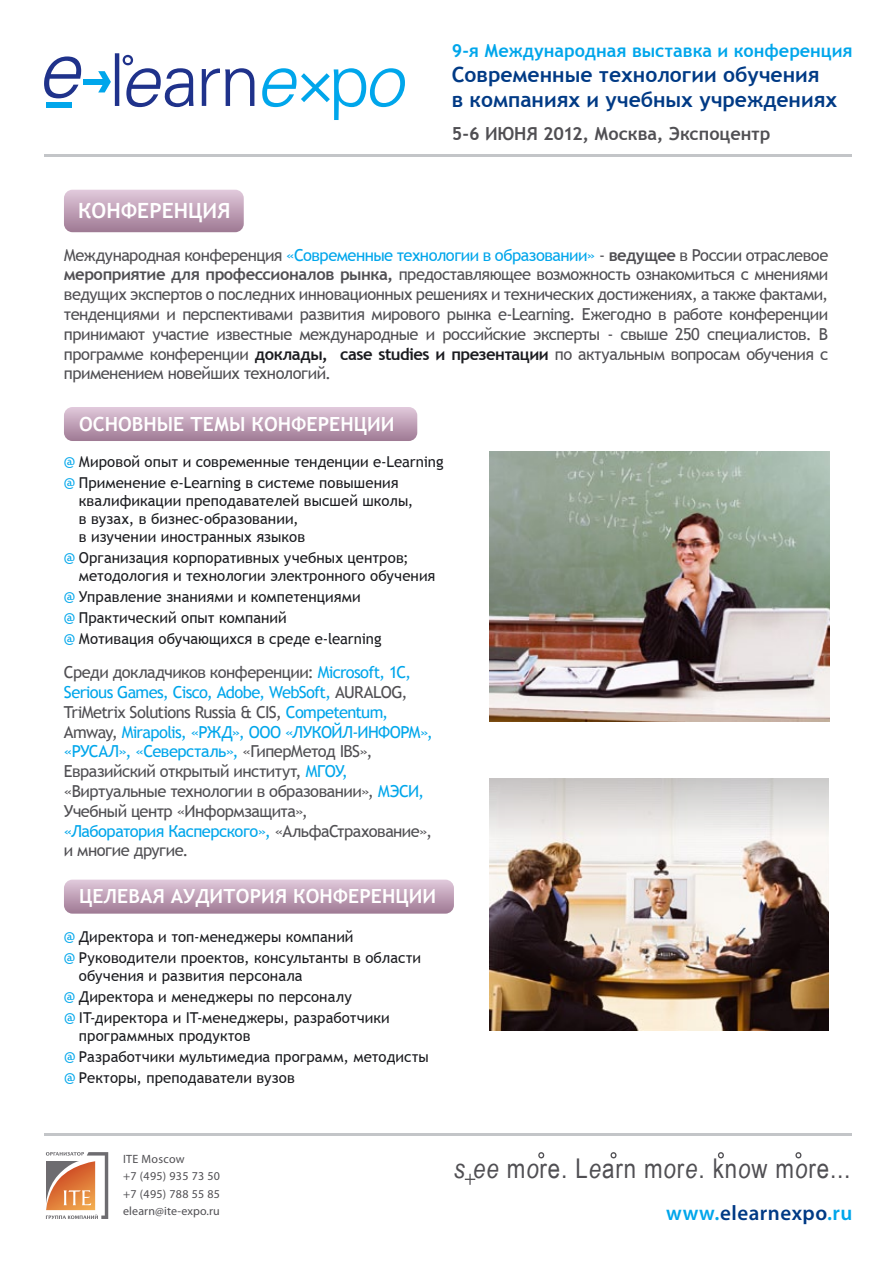
<style>
.page{position:relative;width:893px;height:1263px;background:#fff}
.page>*{position:absolute;margin:0;border:0;box-sizing:border-box;transform-origin:0 0}
.t1{font:27.15px "Arial Narrow";letter-spacing:.035em;color:#504f53}
.t2{font:700 21px/25.2px "Trebuchet MS";color:#003a85}
.t3{font:600 21px "Myriad Pro";letter-spacing:.025em;color:#003a85}
.t4{font:700 21px "Trebuchet MS";color:#fff}
.t5{font:700 19.5px "Trebuchet MS";color:#fff}
.t6{font:700 18px "Trebuchet MS";color:#00a6eb}
.t7{font:700 18px "Trebuchet MS";letter-spacing:-.005em;color:#504f53}
.t8{font:16.5px/19.8px "Trebuchet MS";letter-spacing:-.03em;color:#504f53;text-align:justify}
.t9{font:15px/21px "Trebuchet MS";letter-spacing:.005em;color:#1b1c20}
.t10{font:12px/17.2px "Myriad Pro";letter-spacing:.025em;color:#504f53}
.s1{color:#00a6eb}
.s2{font-weight:700}
.s3{font-weight:700;color:#1b1c20}
.s4{font-style:italic}
</style>
<div class="page">
<svg style="left:44px;top:56px;width:37px;height:42px"></svg>
<svg style="left:262px;top:68px;width:143px;height:52px"></svg>
<div style="left:46px;top:102px;width:26px;height:6px;background:#00a6eb"></div>
<svg style="left:202px;top:68px;width:52px;height:38px"></svg>
<div style="left:83px;top:79px;width:23px;height:6px;background:#00a6eb"></div>
<svg style="left:98px;top:53px;width:96px;height:54px"></svg>
<svg style="left:465px;top:1174px;width:10px;height:11px"></svg>
<svg style="left:795px;top:1152px;width:6px;height:6px"></svg>
<svg style="left:718px;top:1152px;width:6px;height:6px"></svg>
<svg style="left:610px;top:1152px;width:6px;height:6px"></svg>
<svg style="left:538px;top:1152px;width:6px;height:6px"></svg>
<svg style="left:45px;top:1152px;width:63px;height:67px"></svg>
<hr style="left:44px;top:155px;width:808px;height:2px;background:#c3c5c8">
<hr style="left:44px;top:1133px;width:808px;height:3px;background:#c3c5c8">
<div style="left:64px;top:190px;width:180px;height:42px;background:linear-gradient(to bottom,#e1c9db,#a07b96);border-radius:9px"></div>
<div style="left:64px;top:407px;width:353px;height:34px;background:linear-gradient(to bottom,#e1c9db,#a17c96);border-radius:9px"></div>
<div style="left:64px;top:880px;width:390px;height:34px;background:linear-gradient(to bottom,#e0c8db,#a07b95);border-radius:9px"></div>
<img style="left:489px;top:451px;width:340px;height:270px">
<img style="left:489px;top:837px;width:340px;height:193px">
<div style="left:489px;top:778px;width:340px;height:59px;background:linear-gradient(to bottom,#c8c6c5,#f6f4f1)"></div>
<p class="t6" style="left:452px;top:39px;width:402px">9-я Международная выставка и конференция</p>
<p class="t2" style="left:452px;top:62px;width:387px">Современные технологии обучения<br>в компаниях и учебных учреждениях</p>
<p class="t4" style="left:78px;top:197px;width:154px">КОНФЕРЕНЦИЯ</p>
<p class="t7" style="left:452px;top:122px;width:320px">5-6 ИЮНЯ 2012, Москва, Экспоцентр</p>
<p class="t8" style="left:64px;top:245px;width:766px">Международная конференция <span class="s1">«Современные технологии в образовании»</span> - <span class="s2">ведущее</span> в России отраслевое <span class="s2">мероприятие для профессионалов рынка,</span> предоставляющее возможность ознакомиться с мнениями ведущих экспертов о последних инновационных решениях и технических достижениях, а также фактами, тенденциями и перспективами развития мирового рынка e-Learning. Ежегодно в работе конференции принимают участие известные международные и российские эксперты - свыше 250 специалистов. В программе конференции <span class="s3">доклады, case studies и презентации</span> по актуальным вопросам обучения с применением новейших технологий.</p>
<p class="t5" style="left:79px;top:412px;width:317px">ОСНОВНЫЕ ТЕМЫ КОНФЕРЕНЦИИ</p>
<p class="t9" style="left:64px;top:452px;width:381px"><span class="s1">@</span> Мировой опыт и современные тенденции e-Learning <span class="s1">@</span> Применение e-Learning в системе повышения</p>
<p class="t9" style="left:79px;top:492px;width:336px;line-height:18px">квалификации преподавателей высшей школы, в вузах, в бизнес-образовании,<br>в изучении иностранных языков</p>
<p class="t9" style="left:79px;top:549px;width:358px;line-height:18px;text-indent:-15px"><span class="s1">@</span> Организация корпоративных учебных центров; методология и технологии электронного обучения</p>
<p class="t9" style="left:64px;top:587px;width:319px"><span class="s1">@</span> Управление знаниями и компетенциями<br><span class="s1">@</span> Практический опыт компаний<br><span class="s1">@</span> Мотивация обучающихся в среде e-learning</p>
<p class="t8" style="left:64px;top:663px;width:370px;text-align:left">Среди докладчиков конференции: <span class="s1">Microsoft, 1С, Serious Games, Cisco, Adobe, WebSoft,</span> AURALOG, TriMetrix Solutions Russia &amp; CIS, <span class="s1">Competentum, </span>Amway, <span class="s1">Mirapolis, «РЖД», ООО «ЛУКОЙЛ-ИНФОРМ», «РУСАЛ», «Северсталь»,</span> «ГиперМетод IBS», Евразийский открытый институт, <span class="s1">МГОУ, </span>«Виртуальные технологии в образовании», <span class="s1">МЭСИ, </span>Учебный центр «Информзащита»,<br><span class="s1">«Лаборатория Касперского»,</span> «АльфаСтрахование», и многие другие.</p>
<p class="t5" style="left:79px;top:883px;width:358px">ЦЕЛЕВАЯ АУДИТОРИЯ КОНФЕРЕНЦИИ</p>
<p class="t9" style="left:64px;top:926px;width:359px"><span class="s1">@</span> Директора и топ-менеджеры компаний<br><span class="s1">@</span> Руководители проектов, консультанты в области</p>
<p class="t9" style="left:64px;top:965px;width:327px;text-indent:15px">обучения и развития персонала<br><span class="s1">@</span> Директора и менеджеры по персоналу<br><span class="s1">@</span> IT-директора и IT-менеджеры, разработчики</p>
<p class="t9" style="left:64px;top:1025px;width:366px;text-indent:15px">программных продуктов<br><span class="s1">@</span> Разработчики мультимедиа программ, методисты <span class="s1">@</span> Ректоры, преподаватели вузов</p>
<p class="t10" style="left:123px;top:1150px;width:98px">ITE Moscow<br>+7 (495) 935 73 50 +7 (495) 788 55 85 elearn@ite-expo.ru</p>
<h1 class="t1" style="left:454px;top:1149px;width:398px"><span class="s4">s ee</span> m<span class="s4">o</span>re. L<span class="s4">e</span>arn m<span class="s4">o</span>r<span class="s4">e</span>. kn<span class="s4">o</span>w m<span class="s4">o</span>re...</h1>
<p class="t3" style="left:666px;top:1200px;width:188px"><span class="s1">www.</span>elearnexpo<span class="s1">.ru</span></p>
</div>
